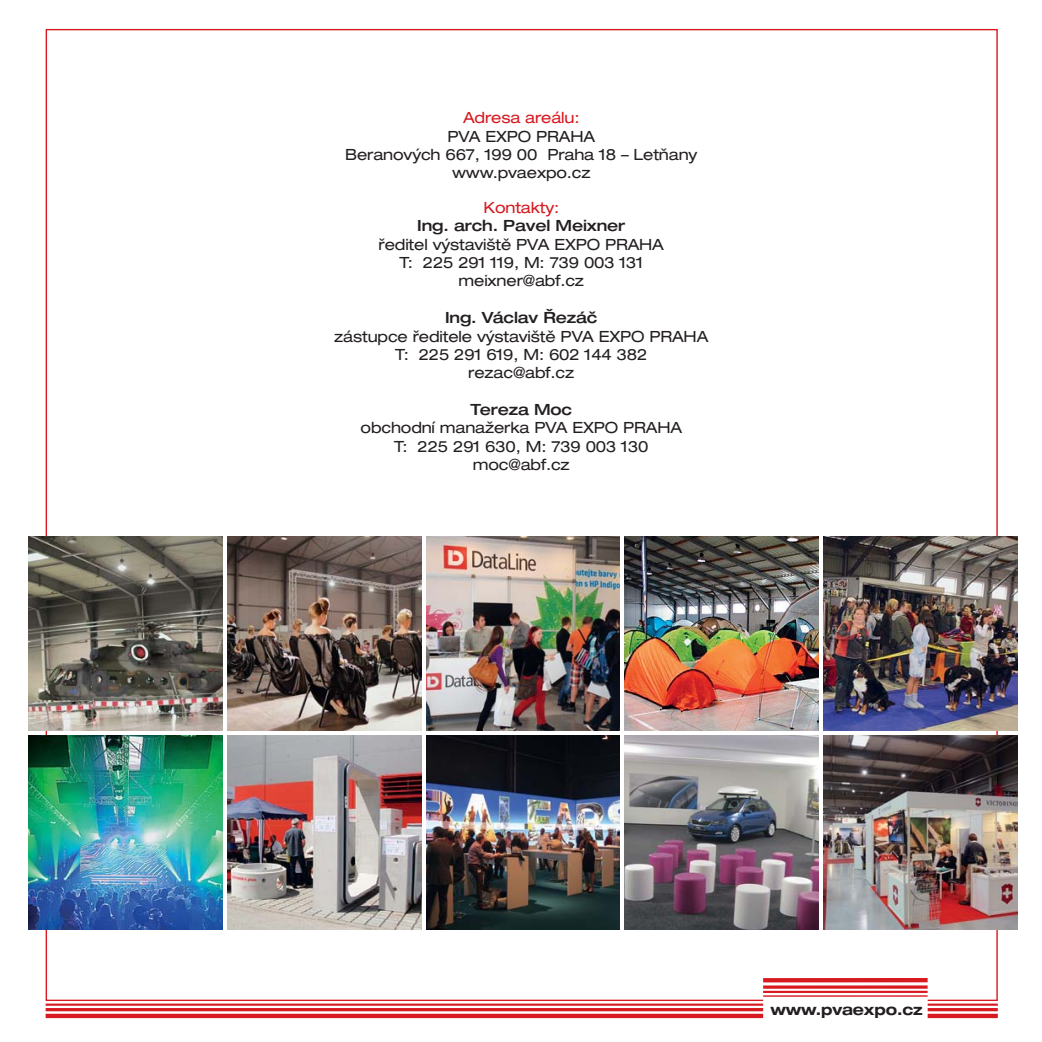
<style>
.page{position:relative;width:1042px;height:1042px;background:#fff}
.page>*{position:absolute;margin:0;border:0;box-sizing:border-box;transform-origin:0 0}
.t1{font:expanded 15.4px/18.4px "Helvetica Neue LT Pro";letter-spacing:-.01em;color:#231f20;text-align:center}
.t2{font:500 expanded 15.4px "Helvetica Neue LT Pro";letter-spacing:-.01em;color:#231f20}
.t3{font:expanded 15.4px "Helvetica Neue LT Pro";letter-spacing:-.01em;color:#d71920}
.t4{font:700 expanded 15.22px "Helvetica Neue LT Pro";letter-spacing:-.01em;color:#231f20}
</style>
<div class="page">
<div style="left:44px;top:1000px;width:954px;height:19px;background:linear-gradient(to right,#fff,#fff)"></div>
<hr style="left:46px;top:1014px;width:717px;height:4px;background:#d71920">
<hr style="left:46px;top:1008px;width:717px;height:3px;background:#d71920">
<hr style="left:46px;top:1003px;width:717px;height:2px;background:#d71920">
<hr style="left:46px;top:999px;width:717px;height:2px;background:#d71920">
<hr style="left:927px;top:1014px;width:71px;height:4px;background:#d71920">
<hr style="left:927px;top:1008px;width:71px;height:3px;background:#d71920">
<hr style="left:927px;top:1003px;width:71px;height:2px;background:#d71920">
<hr style="left:927px;top:999px;width:71px;height:2px;background:#d71920">
<hr style="left:763px;top:978px;width:164px;height:4px;background:#d71920">
<hr style="left:763px;top:985px;width:164px;height:3px;background:#d71920">
<hr style="left:763px;top:991px;width:164px;height:2px;background:#d71920">
<hr style="left:763px;top:995px;width:164px;height:2px;background:#d71920">
<img style="left:29px;top:736px;width:194px;height:193px">
<img style="left:29px;top:537px;width:194px;height:193px">
<img style="left:227px;top:736px;width:194px;height:193px">
<img style="left:227px;top:537px;width:194px;height:193px">
<img style="left:426px;top:736px;width:194px;height:193px">
<img style="left:426px;top:537px;width:194px;height:193px">
<img style="left:625px;top:736px;width:193px;height:193px">
<img style="left:625px;top:537px;width:193px;height:193px">
<img style="left:823px;top:736px;width:194px;height:193px">
<img style="left:823px;top:537px;width:194px;height:193px">
<p class="t3" style="left:463px;top:112px;width:118px">Adresa areálu:</p>
<p class="t1" style="left:345px;top:129px;width:354px">PVA EXPO PRAHA<br>Beranových 667, 199 00 Praha 18 – Letňany www.pvaexpo.cz</p>
<p class="t3" style="left:483px;top:202px;width:77px">Kontakty:</p>
<p class="t2" style="left:417px;top:220px;width:210px">Ing. arch. Pavel Meixner</p>
<p class="t1" style="left:379px;top:237px;width:287px">ředitel výstaviště PVA EXPO PRAHA<br>T: 225 291 119, M: 739 003 131 meixner@abf.cz</p>
<p class="t2" style="left:445px;top:312px;width:154px">Ing. Václav Řezáč</p>
<p class="t1" style="left:334px;top:329px;width:376px">zástupce ředitele výstaviště PVA EXPO PRAHA<br>T: 225 291 619, M: 602 144 382<br>rezac@abf.cz</p>
<p class="t2" style="left:470px;top:404px;width:103px">Tereza Moc</p>
<p class="t1" style="left:361px;top:421px;width:323px">obchodní manažerka PVA EXPO PRAHA<br>T: 225 291 630, M: 739 003 130 moc@abf.cz</p>
<p class="t4" style="left:770px;top:1004px;width:154px">www.pvaexpo.cz</p>
</div>
